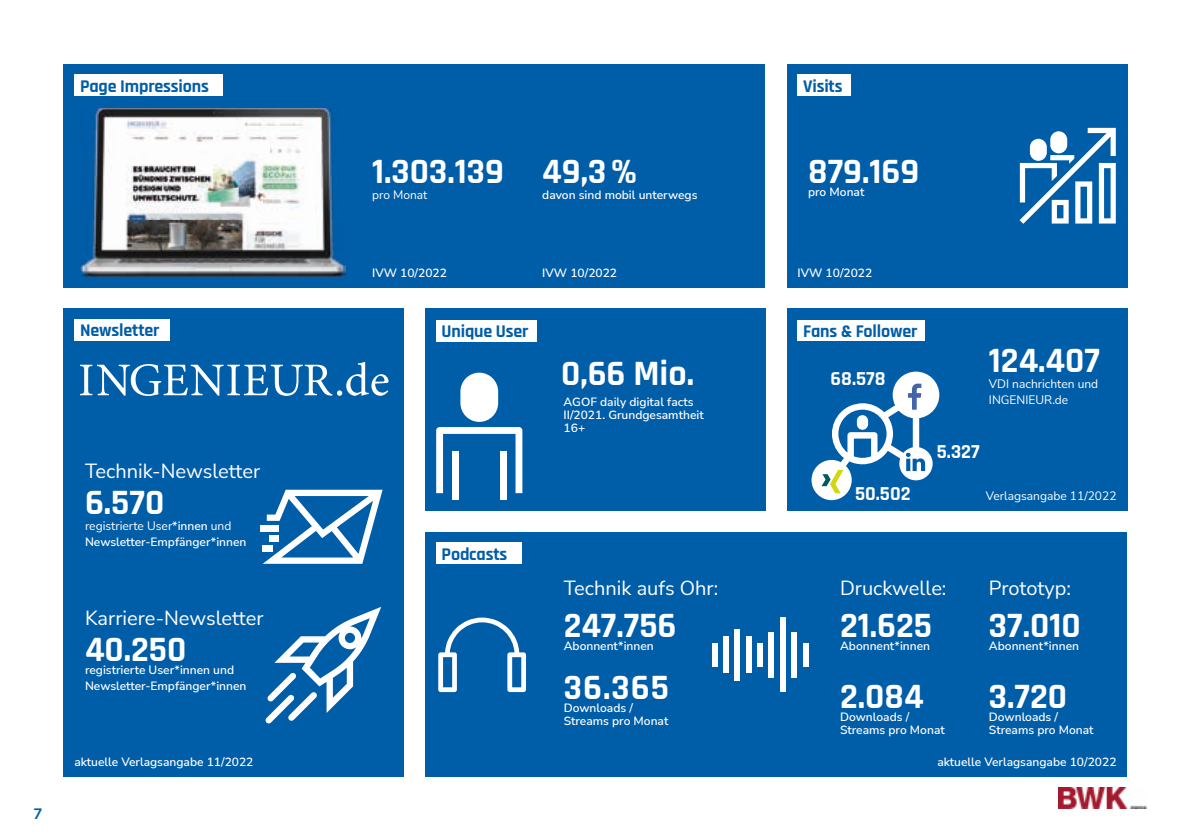
<style>
.page{position:relative;width:1191px;height:840px;background:#fff}
.page>*{position:absolute;margin:0;border:0;box-sizing:border-box;transform-origin:0 0}
.t1{font:700 36px "Rajdhani";color:#fff}
.t2{font:20px "Nunito Sans";color:#fff}
.t3{font:700 20px "Rajdhani";color:#fff}
.t4{font:700 18px "Rajdhani";letter-spacing:-.01em;color:#005da8}
.t5{font:700 15px "Nunito Sans";color:#005da8}
.t6{font:600 12px/13px "Nunito Sans";color:#fff}
.t7{font:12px/16px "Nunito Sans";color:#fff}
.s1{font-weight:400}
</style>
<div class="page">
<div style="left:425px;top:531px;width:702px;height:245px;background:#005da8"></div>
<div style="left:64px;top:64px;width:701px;height:223px;background:#005da8"></div>
<div style="left:787px;top:64px;width:340px;height:223px;background:#005da8"></div>
<div style="left:425px;top:308px;width:340px;height:202px;background:#005da8"></div>
<div style="left:787px;top:308px;width:340px;height:202px;background:#005da8"></div>
<div style="left:64px;top:308px;width:340px;height:468px;background:#005da8"></div>
<img style="left:81px;top:108px;width:265px;height:168px">
<svg style="left:1019px;top:128px;width:96px;height:96px"></svg>
<div style="left:460px;top:372px;width:38px;height:49px;background:#fff;border-radius:19px"></div>
<svg style="left:436px;top:427px;width:86px;height:66px"></svg>
<div style="left:451px;top:450px;width:7px;height:49px;background:#fff"></div>
<div style="left:500px;top:450px;width:7px;height:49px;background:#fff"></div>
<svg style="left:265px;top:607px;width:116px;height:116px"></svg>
<svg style="left:263px;top:489px;width:119px;height:74px"></svg>
<div style="left:260px;top:525px;width:19px;height:6px;background:#fff"></div>
<div style="left:270px;top:535px;width:9px;height:6px;background:#fff"></div>
<div style="left:262px;top:545px;width:11px;height:6px;background:#fff"></div>
<svg style="left:438px;top:617px;width:88px;height:74px"></svg>
<div style="left:723px;top:636px;width:5px;height:36px;background:#fff"></div>
<div style="left:735px;top:628px;width:5px;height:52px;background:#fff"></div>
<div style="left:746px;top:636px;width:5px;height:36px;background:#fff"></div>
<div style="left:757px;top:642px;width:5px;height:24px;background:#fff"></div>
<div style="left:712px;top:642px;width:5px;height:24px;background:#fff"></div>
<div style="left:769px;top:631px;width:5px;height:46px;background:#fff"></div>
<div style="left:780px;top:617px;width:5px;height:74px;background:#fff"></div>
<div style="left:791px;top:631px;width:6px;height:46px;background:#fff"></div>
<div style="left:803px;top:642px;width:5px;height:24px;background:#fff"></div>
<div style="left:74px;top:74px;width:149px;height:22px;background:#fff"></div>
<div style="left:436px;top:320px;width:101px;height:21px;background:#fff"></div>
<div style="left:74px;top:318px;width:96px;height:22px;background:#fff"></div>
<div style="left:797px;top:320px;width:128px;height:20px;background:#fff"></div>
<div style="left:436px;top:542px;width:85px;height:21px;background:#fff"></div>
<div style="left:797px;top:74px;width:53px;height:22px;background:#fff"></div>
<svg style="left:80px;top:362px;width:308px;height:34px"></svg>
<div style="left:811px;top:459px;width:40px;height:41px;background:#fff;border-radius:50%"></div>
<svg style="left:821px;top:371px;width:118px;height:122px"></svg>
<img style="left:1058px;top:787px;width:88px;height:21px">
<p class="t5" style="left:34px;top:803px;width:10px">7</p>
<h3 class="t4" style="left:80px;top:75px;width:130px">Page Impressions</h3>
<h1 class="t1" style="left:372px;top:149px;width:133px">1.303.139</h1>
<p class="t7" style="left:372px;top:186px;width:57px">pro Monat</p>
<h1 class="t1" style="left:542px;top:149px;width:97px">49,3 %</h1>
<p class="t6" style="left:542px;top:187px;width:157px">davon sind mobil unterwegs</p>
<h3 class="t4" style="left:803px;top:75px;width:41px">Visits</h3>
<h1 class="t1" style="left:808px;top:149px;width:113px">879.169</h1>
<p class="t6" style="left:808px;top:184px;width:58px">pro Monat</p>
<p class="t6" style="left:372px;top:265px;width:76px">IVW 10/2022</p>
<p class="t6" style="left:542px;top:265px;width:76px">IVW 10/2022</p>
<p class="t6" style="left:797px;top:265px;width:76px">IVW 10/2022</p>
<h3 class="t4" style="left:80px;top:319px;width:81px">Newsletter</h3>
<h3 class="t4" style="left:441px;top:320px;width:88px">Unique User</h3>
<h2 class="t2" style="left:85px;top:457px;width:177px">Technik-Newsletter</h2>
<h1 class="t1" style="left:85px;top:480px;width:81px">6.570</h1>
<p class="t6" style="left:85px;top:517px;width:163px;line-height:16px"><span class="s1">registrierte User</span>*innen <span class="s1">und<br></span>Newsletter-Empfänger*innen</p>
<h2 class="t2" style="left:85px;top:603px;width:180px">Karriere-Newsletter</h2>
<h1 class="t1" style="left:85px;top:627px;width:103px">40.250</h1>
<p class="t6" style="left:85px;top:661px;width:163px;line-height:16px">registrierte User*innen und<br>Newsletter-Empfänger*innen</p>
<p class="t6" style="left:74px;top:754px;width:181px">aktuelle Verlagsangabe 11/2022</p>
<h3 class="t4" style="left:441px;top:542px;width:67px">Podcasts</h3>
<h1 class="t1" style="left:561px;top:351px;width:135px">0,66 Mio.</h1>
<p class="t6" style="left:563px;top:394px;width:142px">AGOF daily digital facts<br>II/2021. Grundgesamtheit<br>16+</p>
<h2 class="t2" style="left:564px;top:573px;width:156px">Technik aufs Ohr:</h2>
<h1 class="t1" style="left:564px;top:602px;width:114px">247.756</h1>
<p class="t6" style="left:564px;top:638px;width:92px">Abonnent*innen</p>
<h1 class="t1" style="left:564px;top:664px;width:107px">36.365</h1>
<p class="t6" style="left:564px;top:700px;width:106px">Downloads /<br>Streams pro Monat</p>
<h3 class="t4" style="left:803px;top:320px;width:116px">Fans &amp; Follower</h3>
<h2 class="t3" style="left:830px;top:366px;width:56px">68.578</h2>
<h1 class="t1" style="left:989px;top:338px;width:112px">124.407</h1>
<p class="t7" style="left:989px;top:375px;width:111px">VDI nachrichten und<br>INGENIEUR.de</p>
<h2 class="t3" style="left:936px;top:439px;width:44px">5.327</h2>
<h2 class="t3" style="left:855px;top:481px;width:57px">50.502</h2>
<p class="t7" style="left:986px;top:487px;width:132px">Verlagsangabe 11/2022</p>
<h2 class="t2" style="left:840px;top:573px;width:108px">Druckwelle:</h2>
<h1 class="t1" style="left:840px;top:602px;width:93px">21.625</h1>
<p class="t6" style="left:840px;top:638px;width:92px">Abonnent*innen</p>
<h1 class="t1" style="left:840px;top:673px;width:85px">2.084</h1>
<p class="t6" style="left:840px;top:709px;width:106px">Downloads /<br>Streams pro Monat</p>
<h2 class="t2" style="left:989px;top:573px;width:84px">Prototyp:</h2>
<h1 class="t1" style="left:989px;top:602px;width:93px">37.010</h1>
<p class="t6" style="left:989px;top:638px;width:92px">Abonnent*innen</p>
<h1 class="t1" style="left:989px;top:673px;width:80px">3.720</h1>
<p class="t6" style="left:989px;top:709px;width:106px">Downloads /<br>Streams pro Monat</p>
<p class="t6" style="left:937px;top:754px;width:181px">aktuelle Verlagsangabe 10/2022</p>
</div>
